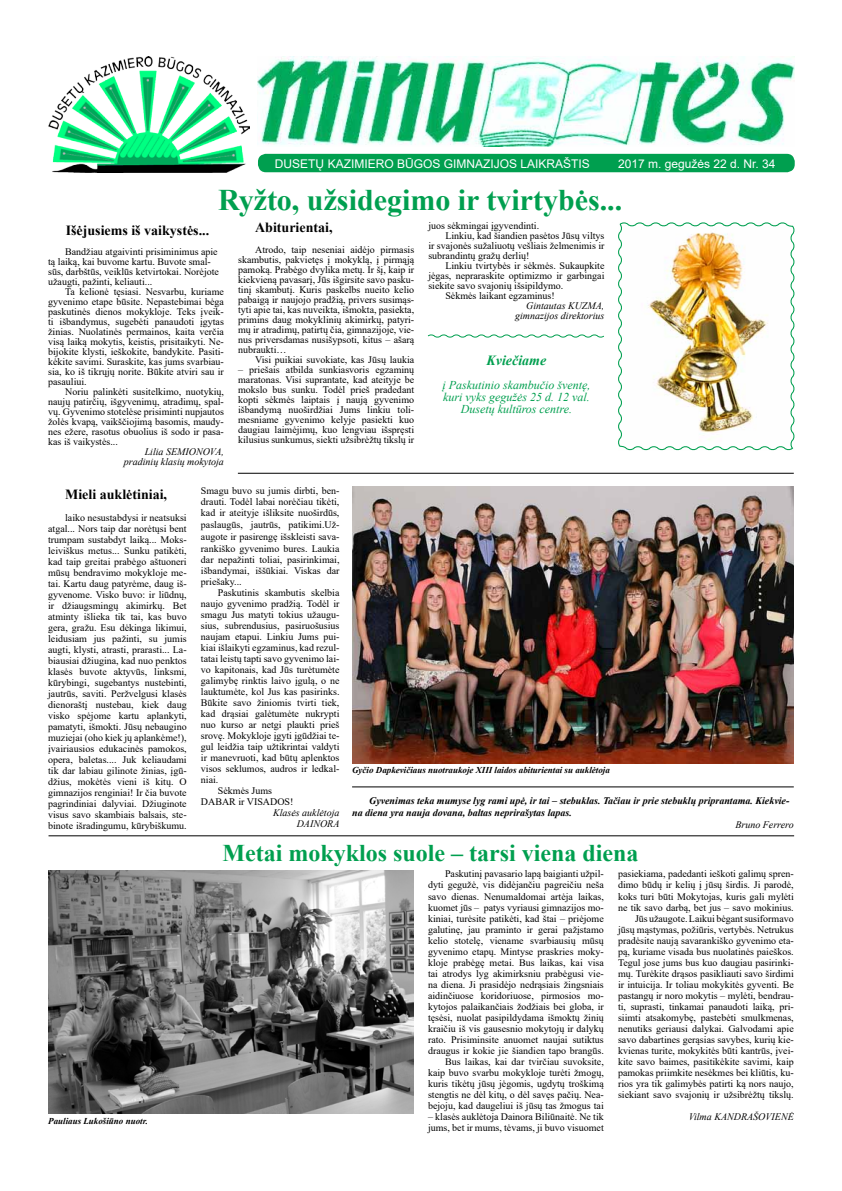
<style>
.page{position:relative;width:842px;height:1191px;background:#fff}
.page>*{position:absolute;margin:0;border:0;box-sizing:border-box;transform-origin:0 0}
.t1{font:700 30px "Times New Roman";color:#009f4f}
.t2{font:700 24px "Times New Roman";color:#009f4f}
.t3{font:700 14px "Times New Roman";color:#000}
.t4{font:italic 700 14px "Times New Roman";color:#009f4f}
.t5{font:italic 12px/12px "Times New Roman";color:#009f4f;text-align:center}
.t6{font:12px "Arial";color:#fff}
.t7{font:10px/11px "Times New Roman";color:#000;text-align:justify}
.t8{font:italic 700 10px/12px "Times New Roman";color:#000}
.t9{font:italic 10px/10px "Times New Roman";color:#000;text-align:right}
.t10{font:italic 700 9px "Times New Roman";color:#000}
</style>
<div class="page">
<img style="left:258px;top:57px;width:537px;height:89px">
<hr style="left:49px;top:835px;width:745px;height:1px;background:#000">
<div style="left:258px;top:154px;width:537px;height:18px;background:#009f4f;border-radius:8px"></div>
<img style="left:48px;top:57px;width:201px;height:115px">
<svg style="left:427px;top:334px;width:177px;height:4px"></svg>
<img style="left:618px;top:222px;width:177px;height:229px">
<hr style="left:238px;top:473px;width:556px;height:1px;background:#000">
<img style="left:352px;top:487px;width:442px;height:276px">
<img style="left:48px;top:870px;width:366px;height:243px">
<hr style="left:352px;top:786px;width:442px;height:1px;background:#000">
<p class="t6" style="left:275px;top:156px;width:316px">DUSETŲ KAZIMIERO BŪGOS GIMNAZIJOS LAIKRAŠTIS</p>
<p class="t6" style="left:618px;top:156px;width:159px">2017 m. gegužės 22 d. Nr. 34</p>
<h1 class="t1" style="left:218px;top:178px;width:406px">Ryžto, užsidegimo ir tvirtybės...</h1>
<p class="t7" style="left:428px;top:220px;width:112px">juos sėkmingai įgyvendinti.</p>
<p class="t7" style="left:445px;top:230px;width:161px">Linkiu, kad šiandien pasėtos Jūsų viltys</p>
<p class="t7" style="left:428px;top:240px;width:178px">ir svajonės sužaliuotų vešliais želmenimis ir</p>
<p class="t7" style="left:428px;top:250px;width:103px">subrandintų gražų derlių!</p>
<p class="t7" style="left:445px;top:260px;width:161px">Linkiu tvirtybės ir sėkmės. Sukaupkite</p>
<p class="t7" style="left:428px;top:270px;width:178px">jėgas, nepraraskite optimizmo ir garbingai</p>
<p class="t7" style="left:428px;top:280px;width:137px">siekite savo svajonių išsipildymo.</p>
<p class="t7" style="left:445px;top:290px;width:111px">Sėkmės laikant egzaminus!</p>
<p class="t9" style="left:515px;top:300px;width:91px">Gintautas KUZMA, gimnazijos direktorius</p>
<h3 class="t4" style="left:486px;top:351px;width:61px">Kviečiame</h3>
<p class="t5" style="left:442px;top:379px;width:149px">į Paskutinio skambučio šventę, kuri vyks gegužės 25 d. 12 val.<br>Dusetų kultūros centre.</p>
<h3 class="t3" style="left:255px;top:217px;width:79px">Abiturientai,</h3>
<p class="t7" style="left:238px;top:244px;width:178px;line-height:10px;text-indent:17px">Atrodo, taip neseniai aidėjo pirmasis skambutis, pakvietęs į mokyklą, į pirmąją pamoką. Prabėgo dvylika metų. Ir šį, kaip ir kiekvieną pavasarį, Jūs išgirsite savo pasku&shy;tinį skambutį. Kuris paskelbs nueito kelio pabaigą ir naujojo pradžią, privers susimąs&shy;tyti apie tai, kas nuveikta, išmokta, pasiekta, primins daug mokyklinių akimirkų, patyri&shy;mų ir atradimų, patirtų čia, gimnazijoje, vie&shy;nus priversdamas nusišypsoti, kitus – ašarą nubraukti…</p>
<p class="t7" style="left:255px;top:354px;width:161px">Visi puikiai suvokiate, kas Jūsų laukia</p>
<p class="t7" style="left:238px;top:364px;width:178px;line-height:10px">– priešais atbilda sunkiasvoris egzaminų maratonas. Visi suprantate, kad ateityje be mokslo bus sunku. Todėl prieš pradedant kopti sėkmės laiptais į naują gyvenimo išbandymą nuoširdžiai Jums linkiu toli&shy;mesniame gyvenimo kelyje pasiekti kuo daugiau laimėjimų, kuo lengviau išspręsti kilusius sunkumus, siekti užsibrėžtų tikslų ir</p>
<h3 class="t3" style="left:66px;top:220px;width:145px">Išėjusiems iš vaikystės...</h3>
<p class="t7" style="left:48px;top:246px;width:172px;line-height:10px;text-align:left;text-indent:17px">Bandžiau atgaivinti prisiminimus apie tą laiką, kai buvome kartu. Buvote smal&shy;sūs, darbštūs, veiklūs ketvirtokai. Norėjote užaugti, pažinti, keliauti...</p>
<p class="t7" style="left:48px;top:286px;width:177px;line-height:10px;text-indent:17px">Ta kelionė tęsiasi. Nesvarbu, kuriame gyvenimo etape būsite. Nepastebimai bėga paskutinės dienos mokykloje. Teks įveik&shy;ti išbandymus, sugebėti panaudoti įgytas žinias. Nuolatinės permainos, kaita verčia visą laiką mokytis, keistis, prisitaikyti. Ne&shy;bijokite klysti, ieškokite, bandykite. Pasiti&shy;kėkite savimi. Suraskite, kas jums svarbiau&shy;sia, ko iš tikrųjų norite. Būkite atviri sau ir pasauliui.</p>
<p class="t7" style="left:48px;top:386px;width:177px;line-height:10px;text-indent:17px">Noriu palinkėti susitelkimo, nuotykių, naujų patirčių, išgyvenimų, atradimų, spal&shy;vų. Gyvenimo stotelėse prisiminti nupjautos žolės kvapą, vaikščiojimą basomis, maudy&shy;nes ežere, rasotus obuolius iš sodo ir pasa&shy;kas iš vaikystės...</p>
<p class="t9" style="left:124px;top:446px;width:101px">Lilia SEMIONOVA, pradinių klasių mokytoja</p>
<h3 class="t3" style="left:65px;top:484px;width:103px">Mieli auklėtiniai,</h3>
<p class="t7" style="left:48px;top:512px;width:140px;text-indent:17px">laiko nesustabdysi ir neatsuksi atgal... Nors taip dar norėtųsi bent trumpam sustabdyt laiką... Moks&shy;leiviškus metus... Sunku patikėti, kad taip greitai prabėgo aštuoneri mūsų bendravimo mokykloje me&shy;tai. Kartu daug patyrėme, daug iš&shy;gyvenome. Visko buvo: ir liūdnų, ir džiaugsmingų akimirkų. Bet atminty išlieka tik tai, kas buvo gera, gražu. Esu dėkinga likimui, leidusiam jus pažinti, su jumis augti, klysti, atrasti, prarasti... La&shy;biausiai džiugina, kad nuo penktos klasės buvote aktyvūs, linksmi, kūrybingi, sugebantys nustebinti, jautrūs, saviti. Peržvelgusi klasės dienoraštį nustebau, kiek daug visko spėjome kartu aplankyti, pamatyti, išmokti. Jūsų nebaugino muziejai (oho kiek jų aplankėme!), įvairiausios edukacinės pamokos, opera, baletas.... Juk keliaudami tik dar labiau gilinote žinias, įgū&shy;džius, mokėtės vieni iš kitų. O gimnazijos renginiai! Ir čia buvote pagrindiniai dalyviai. Džiuginote visus savo skambiais balsais, ste&shy;binote išradingumu, kūrybiškumu.</p>
<p class="t7" style="left:201px;top:484px;width:140px">Smagu buvo su jumis dirbti, ben&shy;drauti. Todėl labai norėčiau tikėti, kad ir ateityje išliksite nuoširdūs,</p>
<p class="t7" style="left:201px;top:518px;width:140px;line-height:12px">paslaugūs, jautrūs, patikimi.Už&shy;augote ir pasirengę išskleisti sava&shy;rankiško gyvenimo bures. Laukia</p>
<p class="t7" style="left:201px;top:553px;width:140px">dar nepažinti toliai, pasirinkimai, išbandymai, iššūkiai. Viskas dar priešaky...</p>
<p class="t7" style="left:218px;top:586px;width:123px">Paskutinis skambutis skelbia</p>
<p class="t7" style="left:201px;top:597px;width:140px">naujo gyvenimo pradžią. Todėl ir</p>
<p class="t7" style="left:201px;top:608px;width:140px">smagu Jus matyti tokius užaugu-</p>
<p class="t7" style="left:201px;top:619px;width:140px">sius, subrendusius, pasiruošusius</p>
<p class="t7" style="left:201px;top:630px;width:140px">naujam etapui. Linkiu Jums pui-</p>
<p class="t7" style="left:201px;top:641px;width:140px">kiai išlaikyti egzaminus, kad rezul-</p>
<p class="t7" style="left:201px;top:652px;width:140px">tatai leistų tapti savo gyvenimo lai-</p>
<p class="t7" style="left:201px;top:663px;width:140px">vo kapitonais, kad Jūs turėtumėte</p>
<p class="t7" style="left:201px;top:674px;width:140px">galimybę rinktis laivo įgulą, o ne</p>
<p class="t7" style="left:201px;top:685px;width:140px">lauktumėte, kol Jus kas pasirinks.</p>
<p class="t7" style="left:201px;top:696px;width:140px">Būkite savo žiniomis tvirti tiek,</p>
<p class="t7" style="left:201px;top:707px;width:140px">kad drąsiai galėtumėte nukrypti</p>
<p class="t7" style="left:201px;top:718px;width:140px">nuo kurso ar netgi plaukti prieš</p>
<p class="t7" style="left:201px;top:729px;width:140px">srovę. Mokykloje įgyti įgūdžiai te-</p>
<p class="t7" style="left:201px;top:740px;width:140px">gul leidžia taip užtikrintai valdyti</p>
<p class="t7" style="left:201px;top:751px;width:140px">ir manevruoti, kad būtų aplenktos</p>
<p class="t7" style="left:201px;top:762px;width:140px">visos seklumos, audros ir ledkal-</p>
<p class="t7" style="left:201px;top:773px;width:19px">niai.</p>
<p class="t7" style="left:218px;top:784px;width:56px">Sėkmės Jums</p>
<p class="t7" style="left:201px;top:795px;width:94px">DABAR ir VISADOS!</p>
<p class="t9" style="left:273px;top:806px;width:68px;line-height:11px">Klasės auklėtoja<br>DAINORA</p>
<p class="t10" style="left:352px;top:764px;width:259px">Gyčio Dapkevičiaus nuotraukoje XIII laidos abiturientai su auklėtoja</p>
<p class="t8" style="left:352px;top:794px;width:439px;text-indent:17px">Gyvenimas teka mumyse lyg rami upė, ir tai – stebuklas. Tačiau ir prie stebuklų priprantama. Kiekvie&shy;na diena yra nauja dovana, baltas neprirašytas lapas.</p>
<p class="t9" style="left:735px;top:819px;width:60px">Bruno Ferrero</p>
<p class="t10" style="left:48px;top:1115px;width:101px">Pauliaus Lukošiūno nuotr.</p>
<h2 class="t2" style="left:222px;top:835px;width:418px">Metai mokyklos suole – tarsi viena diena</h2>
<p class="t7" style="left:428px;top:868px;width:177px;text-align:right">Paskutinį pavasario lapą baigianti užpil&shy;dyti gegužė, vis didėjančiu pagreičiu neša savo dienas. Nenumaldomai artėja laikas, kuomet jūs – patys vyriausi gimnazijos mo&shy;kiniai, turėsite patikėti, kad štai – priėjome galutinę, jau praminto ir gerai pažįstamo kelio stotelę, viename svarbiausių mūsų gyvenimo etapų. Mintyse praskries moky&shy;kloje prabėgę metai. Bus laikas, kai visa tai atrodys lyg akimirksniu prabėgusi vie&shy;na diena. Ji prasidėjo nedrąsiais žingsniais aidinčiuose koridoriuose, pirmosios mo&shy;kytojos palaikančiais žodžiais bei globa, ir tęsėsi, nuolat pasipildydama išmoktų žinių kraičiu iš vis gausesnio mokytojų ir dalykų rato. Prisiminsite anuomet naujai sutiktus draugus ir kokie jie šiandien tapo brangūs.<br>Bus laikas, kai dar tvirčiau suvoksite, kaip buvo svarbu mokykloje turėti žmogų, kuris tikėtų jūsų jėgomis, ugdytų troškimą stengtis ne dėl kitų, o dėl savęs pačių. Nea&shy;bejoju, kad daugeliui iš jūsų tas žmogus tai</p>
<p class="t7" style="left:428px;top:1110px;width:177px">– klasės auklėtoja Dainora Biliūnaitė. Ne tik jums, bet ir mums, tėvams, ji buvo visuomet</p>
<p class="t7" style="left:618px;top:868px;width:177px;text-align:right">pasiekiama, padedanti ieškoti galimų spren&shy;dimo būdų ir kelių į jūsų širdis. Ji parodė, koks turi būti Mokytojas, kuris gali mylėti ne tik savo darbą, bet jus – savo mokinius.<br>Jūs užaugote. Laikui bėgant susiformavo jūsų mąstymas, požiūris, vertybės. Netrukus pradėsite naują savarankiško gyvenimo eta&shy;pą, kuriame visada bus nuolatinės paieškos.<br>Tegul jose jums bus kuo daugiau pasirinki&shy;mų. Turėkite drąsos pasikliauti savo širdimi ir intuicija. Ir toliau mokykitės gyventi. Be pastangų ir noro mokytis – mylėti, bendrau&shy;ti, suprasti, tinkamai panaudoti laiką, pri&shy;siimti atsakomybę, pastebėti smulkmenas, nenutiks geriausi dalykai. Galvodami apie savo dabartines gerąsias savybes, kurių kie&shy;kvienas turite, mokykitės būti kantrūs, įvei&shy;kite savo baimes, pasitikėkite savimi, kaip pamokas priimkite nesėkmes bei kliūtis, ku&shy;rios yra tik galimybės patirti ką nors naujo, siekiant savo svajonių ir užsibrėžtų tikslų.</p>
<p class="t9" style="left:689px;top:1111px;width:107px">Vilma KANDRAŠOVIENĖ</p>
</div>
